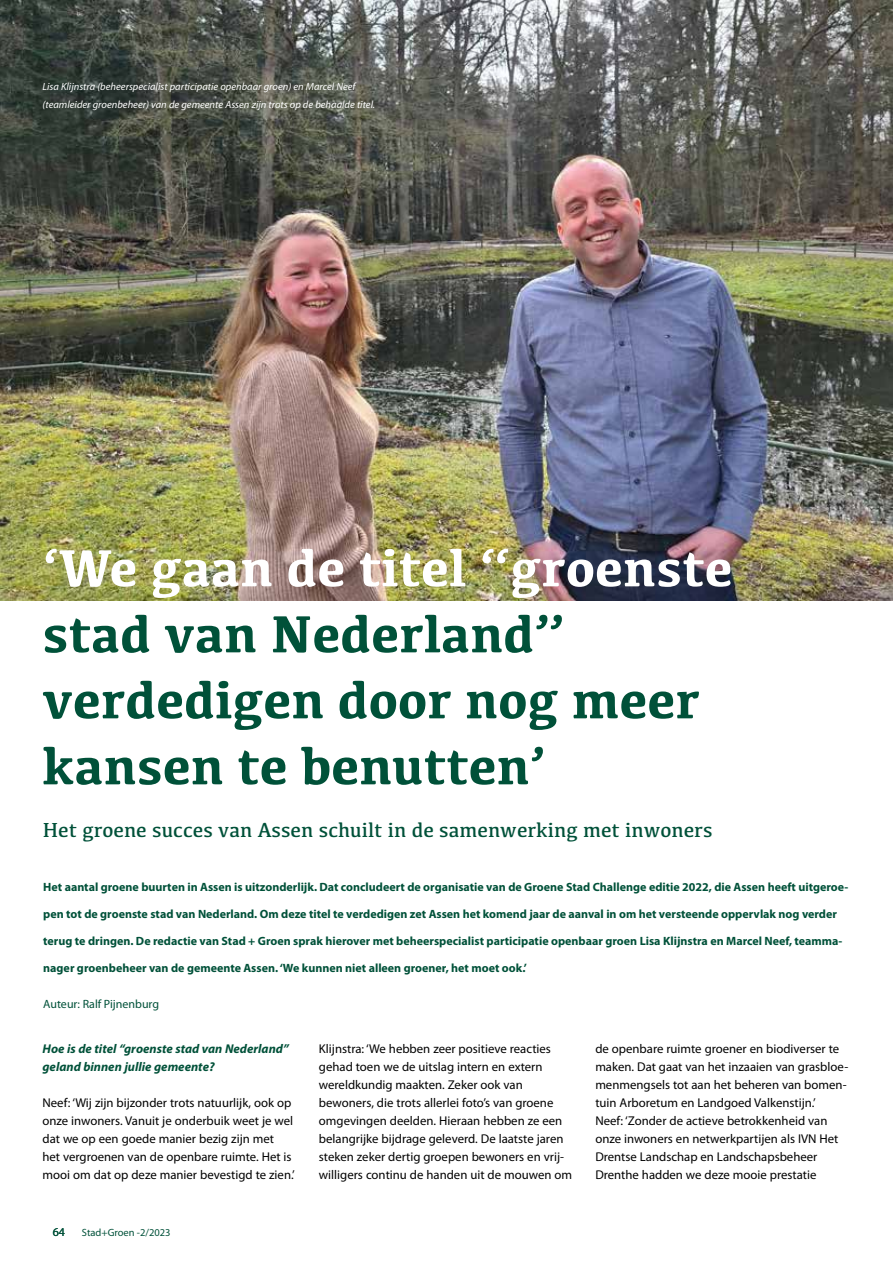
<style>
.page{position:relative;width:893px;height:1263px;background:#fff}
.page>*{position:absolute;margin:0;border:0;box-sizing:border-box;transform-origin:0 0}
.t1{font:700 54px/66px "Kefa";color:#005139}
.t2{font:700 54px "Kefa";color:#fff}
.t3{font:21px "Kefa";color:#005139}
.t4{font:12.75px/18px "Myriad Pro";color:#000}
.t5{font:italic 700 12.75px/18px "Myriad Pro";color:#005139}
.t6{font:700 12px "Myriad Pro";color:#005139}
.t7{font:12px "Myriad Pro";color:#005139}
.t8{font:italic 10.5px/18px "Myriad Pro";color:#fff}
.t9{font:10.5px "Myriad Pro";color:#005139}
</style>
<div class="page">
<img style="left:0;top:0;width:893px;height:600px">
<p class="t8" style="left:43px;top:77px;width:334px">Lisa Klijnstra (beheerspecialist participatie openbaar groen) en Marcel Neef (teamleider groenbeheer) van de gemeente Assen zijn trots op de behaalde titel.</p>
<h1 class="t2" style="left:43px;top:532px;width:692px">‘We gaan de titel “groenste</h1>
<h1 class="t1" style="left:43px;top:598px;width:659px">stad van Nederland” verdedigen door nog meer kansen te benutten’</h1>
<h2 class="t3" style="left:43px;top:816px;width:671px">Het groene succes van Assen schuilt in de samenwerking met inwoners</h2>
<p class="t6" style="left:43px;top:879px;width:807px">Het aantal groene buurten in Assen is uitzonderlijk. Dat concludeert de organisatie van de Groene Stad Challenge editie 2022, die Assen heeft uitgeroe-</p>
<p class="t6" style="left:43px;top:906px;width:795px">pen tot de groenste stad van Nederland. Om deze titel te verdedigen zet Assen het komend jaar de aanval in om het versteende oppervlak nog verder</p>
<p class="t6" style="left:43px;top:933px;width:801px">terug te dringen. De redactie van Stad + Groen sprak hierover met beheerspecialist participatie openbaar groen Lisa Klijnstra en Marcel Neef, teamma-</p>
<p class="t6" style="left:43px;top:960px;width:485px">nager groenbeheer van de gemeente Assen. ‘We kunnen niet alleen groener, het moet ook.’</p>
<p class="t7" style="left:43px;top:997px;width:117px">Auteur: Ralf Pijnenburg</p>
<p class="t5" style="left:43px;top:1039px;width:248px">Hoe is de titel “groenste stad van Nederland” geland binnen jullie gemeente?</p>
<p class="t4" style="left:43px;top:1094px;width:254px">Neef: ‘Wij zijn bijzonder trots natuurlijk, ook op onze inwoners. Vanuit je onderbuik weet je wel dat we op een goede manier bezig zijn met het vergroenen van de openbare ruimte. Het is mooi om dat op deze manier bevestigd te zien.’</p>
<p class="t7" style="left:53px;top:1224px;width:14px">64</p>
<p class="t9" style="left:82px;top:1226px;width:90px">Stad+Groen -2/2023</p>
<p class="t4" style="left:319px;top:1040px;width:255px">Klijnstra: ‘We hebben zeer positieve reacties gehad toen we de uitslag intern en extern wereldkundig maakten. Zeker ook van bewoners, die trots allerlei foto’s van groene omgevingen deelden. Hieraan hebben ze een belangrijke bijdrage geleverd. De laatste jaren steken zeker dertig groepen bewoners en vrij&shy;willigers continu de handen uit de mouwen om</p>
<p class="t4" style="left:595px;top:1040px;width:254px">de openbare ruimte groener en biodiverser te maken. Dat gaat van het inzaaien van grasbloe&shy;menmengsels tot aan het beheren van bomen&shy;tuin Arboretum en Landgoed Valkenstijn.’<br>Neef: ‘Zonder de actieve betrokkenheid van onze inwoners en netwerkpartijen als IVN Het Drentse Landschap en Landschapsbeheer Drenthe hadden we deze mooie prestatie</p>
</div>
